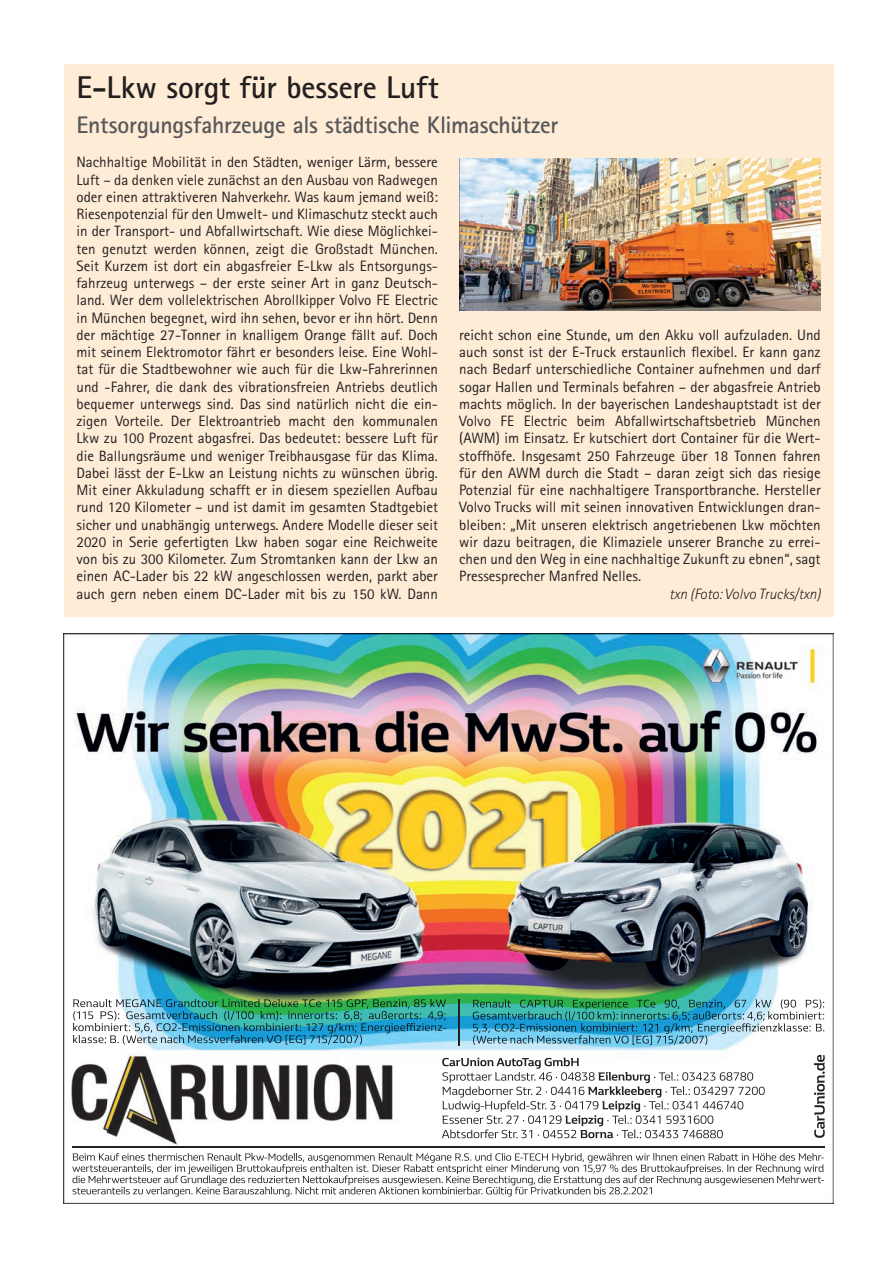
<style>
.page{position:relative;width:893px;height:1263px;background:#fff}
.page>*{position:absolute;margin:0;border:0;box-sizing:border-box;transform-origin:0 0}
.t1{font:700 31.5px "Rotis Sans Serif";color:#231f20}
.t2{font:700 24px "Rotis Sans Serif";letter-spacing:-.01em;color:#57585a}
.t3{font:15px/17.2px "Rotis Sans Serif";color:#231f20;text-align:justify}
.t4{font:italic 300 15px "Rotis Sans Serif";color:#231f20}
</style>
<div class="page">
<div style="left:64px;top:64px;width:769px;height:553px;background:#feecd7"></div>
<img style="left:64px;top:634px;width:769px;height:569px">
<img style="left:72px;top:1146px;width:752px;height:1px">
<img style="left:459px;top:999px;width:1px;height:46px">
<img style="left:459px;top:158px;width:362px;height:153px">
<h1 class="t1" style="left:77px;top:68px;width:364px">E-Lkw sorgt für bessere Luft</h1>
<h2 class="t2" style="left:77px;top:109px;width:483px">Entsorgungsfahrzeuge als städtische Klimaschützer</h2>
<p class="t3" style="left:77px;top:153px;width:363px">Nachhaltige Mobilität in den Städten, weniger Lärm, bessere Luft – da denken viele zunächst an den Ausbau von Radwegen oder einen attraktiveren Nahverkehr. Was kaum jemand weiß:<br>Riesenpotenzial für den Umwelt- und Klimaschutz steckt auch in der Transport- und Abfallwirtschaft. Wie diese Möglichkei&shy;ten genutzt werden können, zeigt die Großstadt München.<br>Seit Kurzem ist dort ein abgasfreier E-Lkw als Entsorgungs&shy;fahrzeug unterwegs – der erste seiner Art in ganz Deutsch&shy;land. Wer dem vollelektrischen Abrollkipper Volvo FE Electric in München begegnet, wird ihn sehen, bevor er ihn hört. Denn der mächtige 27-Tonner in knalligem Orange fällt auf. Doch mit seinem Elektromotor fährt er besonders leise. Eine Wohl&shy;tat für die Stadtbewohner wie auch für die Lkw-Fahrerinnen und -Fahrer, die dank des vibrationsfreien Antriebs deutlich bequemer unterwegs sind. Das sind natürlich nicht die ein&shy;zigen Vorteile. Der Elektroantrieb macht den kommunalen Lkw zu 100 Prozent abgasfrei. Das bedeutet: bessere Luft für die Ballungsräume und weniger Treibhausgase für das Klima.<br>Dabei lässt der E-Lkw an Leistung nichts zu wünschen übrig.<br>Mit einer Akkuladung schafft er in diesem speziellen Aufbau rund 120 Kilometer – und ist damit im gesamten Stadtgebiet sicher und unabhängig unterwegs. Andere Modelle dieser seit 2020 in Serie gefertigten Lkw haben sogar eine Reichweite von bis zu 300 Kilometer. Zum Stromtanken kann der Lkw an einen AC-Lader bis 22 kW angeschlossen werden, parkt aber auch gern neben einem DC-Lader mit bis zu 150 kW. Dann</p>
<p class="t3" style="left:459px;top:326px;width:363px">reicht schon eine Stunde, um den Akku voll aufzuladen. Und auch sonst ist der E-Truck erstaunlich flexibel. Er kann ganz nach Bedarf unterschiedliche Container aufnehmen und darf sogar Hallen und Terminals befahren – der abgasfreie Antrieb machts möglich. In der bayerischen Landeshauptstadt ist der Volvo FE Electric beim Abfallwirtschaftsbetrieb München (AWM) im Einsatz. Er kutschiert dort Container für die Wert&shy;stoffhöfe. Insgesamt 250 Fahrzeuge über 18 Tonnen fahren für den AWM durch die Stadt – daran zeigt sich das riesige Potenzial für eine nachhaltigere Transportbranche. Hersteller Volvo Trucks will mit seinen innovativen Entwicklungen dran&shy;bleiben: „Mit unseren elektrisch angetriebenen Lkw möchten wir dazu beitragen, die Klimaziele unserer Branche zu errei&shy;chen und den Weg in eine nachhaltige Zukunft zu ebnen“, sagt Pressesprecher Manfred Nelles.</p>
<p class="t4" style="left:669px;top:585px;width:153px">txn (Foto: Volvo Trucks/txn)</p>
</div>
